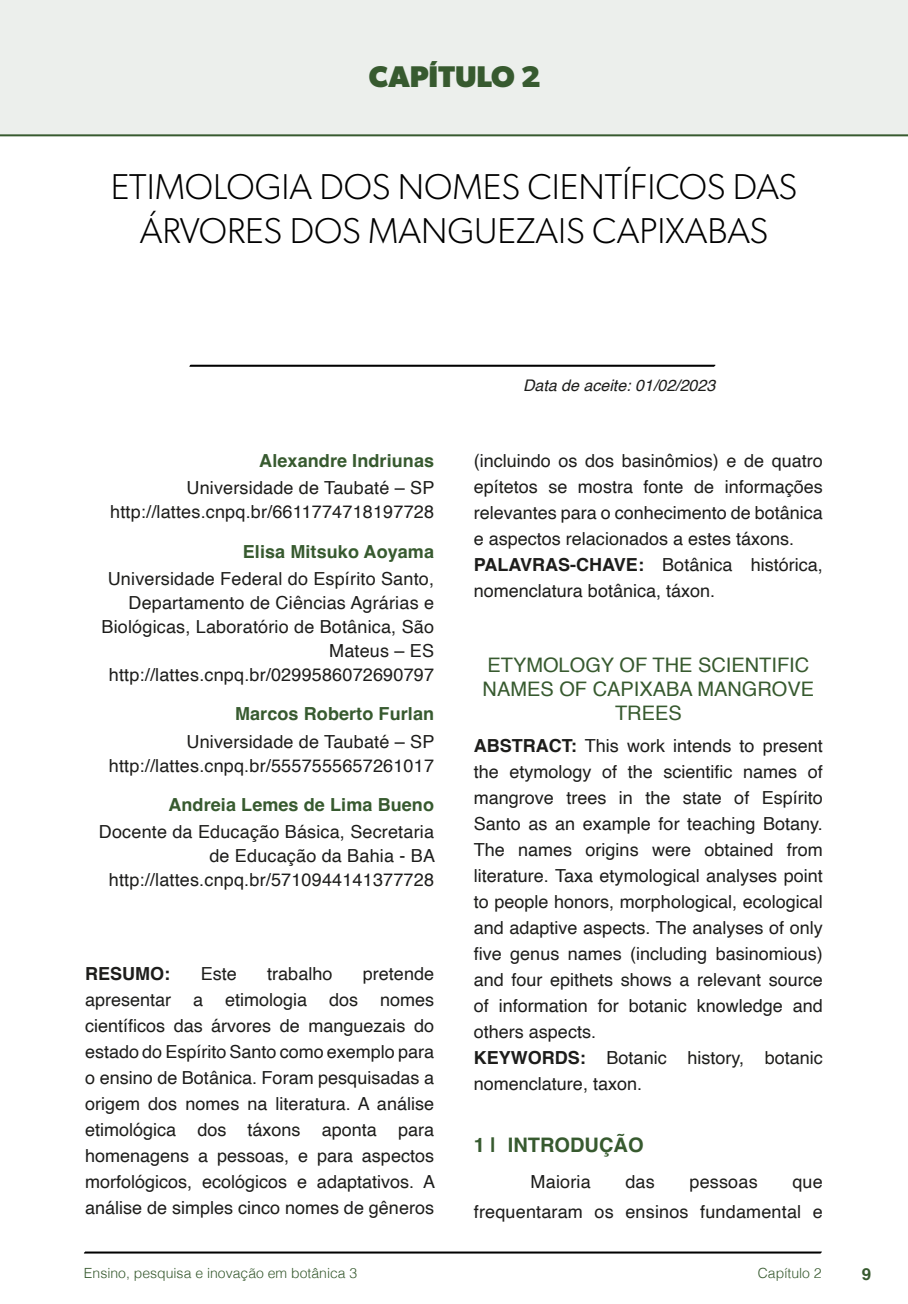
<style>
.page{position:relative;width:908px;height:1304px;background:#fff}
.page>*{position:absolute;margin:0;border:0;box-sizing:border-box;transform-origin:0 0}
.t1{font:300 36px/44px "Gibson";color:#000;text-align:center}
.t2{font:700 30px "Gibson";color:#375a2f}
.t3{font:20px/24px "Helvetica";color:#375a2f;text-align:center}
.t4{font:700 20px "Helvetica";color:#375a2f}
.t5{font:18px/26px "Helvetica";color:#1d1d1b;text-align:right}
.t6{font:700 18px "Helvetica";letter-spacing:.005em;color:#375a2f}
.t7{font:700 18px "Helvetica";color:#1d1d1b}
.t8{font:700 16.8px "Helvetica";color:#375a2f}
.t9{font:italic 16px "Helvetica";color:#1d1d1b}
.t10{font:300 14px "Helvetica";color:#375a2f}
.s1{font-weight:700}
</style>
<div class="page">
<svg style="left:84px;top:1251px;width:737px;height:3px;background:#515151"></svg>
<svg style="left:189px;top:364px;width:526px;height:3px;background:#4f4f4f"></svg>
<div style="left:0;top:0;width:907px;height:136px;background:#ecefec"></div>
<div style="left:44px;top:72px;width:68px;height:61px;background:#ecefec"></div>
<h2 class="t2" style="left:369px;top:58px;width:173px">CAPÍTULO 2</h2>
<h1 class="t1" style="left:111px;top:164px;width:687px">ETIMOLOGIA DOS NOMES CIENTÍFICOS DAS<br>ÁRVORES DOS MANGUEZAIS CAPIXABAS</h1>
<p class="t6" style="left:259px;top:450px;width:176px">Alexandre Indriunas</p>
<p class="t5" style="left:110px;top:477px;width:325px;line-height:24px">Universidade de Taubaté – SP http://lattes.cnpq.br/6611774718197728</p>
<p class="t6" style="left:243px;top:540px;width:193px">Elisa Mitsuko Aoyama</p>
<p class="t5" style="left:101px;top:567px;width:334px;line-height:24px">Universidade Federal do Espírito Santo, Departamento de Ciências Agrárias e Biológicas, Laboratório de Botânica, São Mateus – ES http://lattes.cnpq.br/0299586072690797</p>
<p class="t6" style="left:235px;top:703px;width:200px">Marcos Roberto Furlan</p>
<p class="t5" style="left:109px;top:730px;width:327px;line-height:24px">Universidade de Taubaté – SP http://lattes.cnpq.br/5557555657261017</p>
<p class="t6" style="left:168px;top:794px;width:267px">Andreia Lemes de Lima Bueno</p>
<p class="t5" style="left:99px;top:821px;width:337px;line-height:24px">Docente da Educação Básica, Secretaria de Educação da Bahia - BA http://lattes.cnpq.br/5710944141377728</p>
<p class="t7" style="left:85px;top:963px;width:86px">RESUMO:</p>
<p class="t5" style="left:200px;top:962px;width:38px">Este</p>
<p class="t5" style="left:267px;top:962px;width:67px">trabalho</p>
<p class="t5" style="left:85px;top:962px;width:351px;text-align:justify;text-indent:278px">pretende apresentar a etimologia dos nomes científicos das árvores de manguezais do estado do Espírito Santo como exemplo para o ensino de Botânica. Foram pesquisadas a origem dos nomes na literatura. A análise etimológica dos táxons aponta para homenagens a pessoas, e para aspectos morfológicos, ecológicos e adaptativos. A análise de simples cinco nomes de gêneros</p>
<p class="t9" style="left:523px;top:373px;width:194px">Data de aceite: 01/02/2023</p>
<p class="t5" style="left:473px;top:448px;width:350px;text-align:left">(incluindo os dos basinômios) e de quatro epítetos se mostra fonte de informações relevantes para o conhecimento de botânica e aspectos relacionados a estes táxons.<br><span class="s1">PALAVRAS-CHAVE:</span> Botânica histórica, nomenclatura botânica, táxon.</p>
<p class="t3" style="left:482px;top:654px;width:333px">ETYMOLOGY OF THE SCIENTIFIC<br>NAMES OF CAPIXABA MANGROVE<br>TREES</p>
<p class="t5" style="left:473px;top:733px;width:350px;text-align:left"><span class="s1">ABSTRACT:</span> This work intends to present the etymology of the scientific names of mangrove trees in the state of Espírito Santo as an example for teaching Botany.<br>The names origins were obtained from literature. Taxa etymological analyses point to people honors, morphological, ecological and adaptive aspects. The analyses of only five genus names (including basinomious) and four epithets shows a relevant source of information for botanic knowledge and others aspects.<br><span class="s1">KEYWORDS:</span> Botanic history, botanic nomenclature, taxon.</p>
<p class="t4" style="left:473px;top:1133px;width:171px">1 | INTRODUÇÃO</p>
<p class="t5" style="left:530px;top:1169px;width:62px">Maioria</p>
<p class="t5" style="left:625px;top:1169px;width:31px">das</p>
<p class="t5" style="left:689px;top:1169px;width:70px">pessoas</p>
<p class="t5" style="left:473px;top:1167px;width:350px;line-height:30px">que<br>frequentaram os ensinos fundamental e</p>
<p class="t10" style="left:84px;top:1261px;width:275px">Ensino, pesquisa e inovação em botânica 3</p>
<p class="t10" style="left:757px;top:1261px;width:65px">Capítulo 2</p>
<p class="t8" style="left:861px;top:1264px;width:11px">9</p>
</div>
